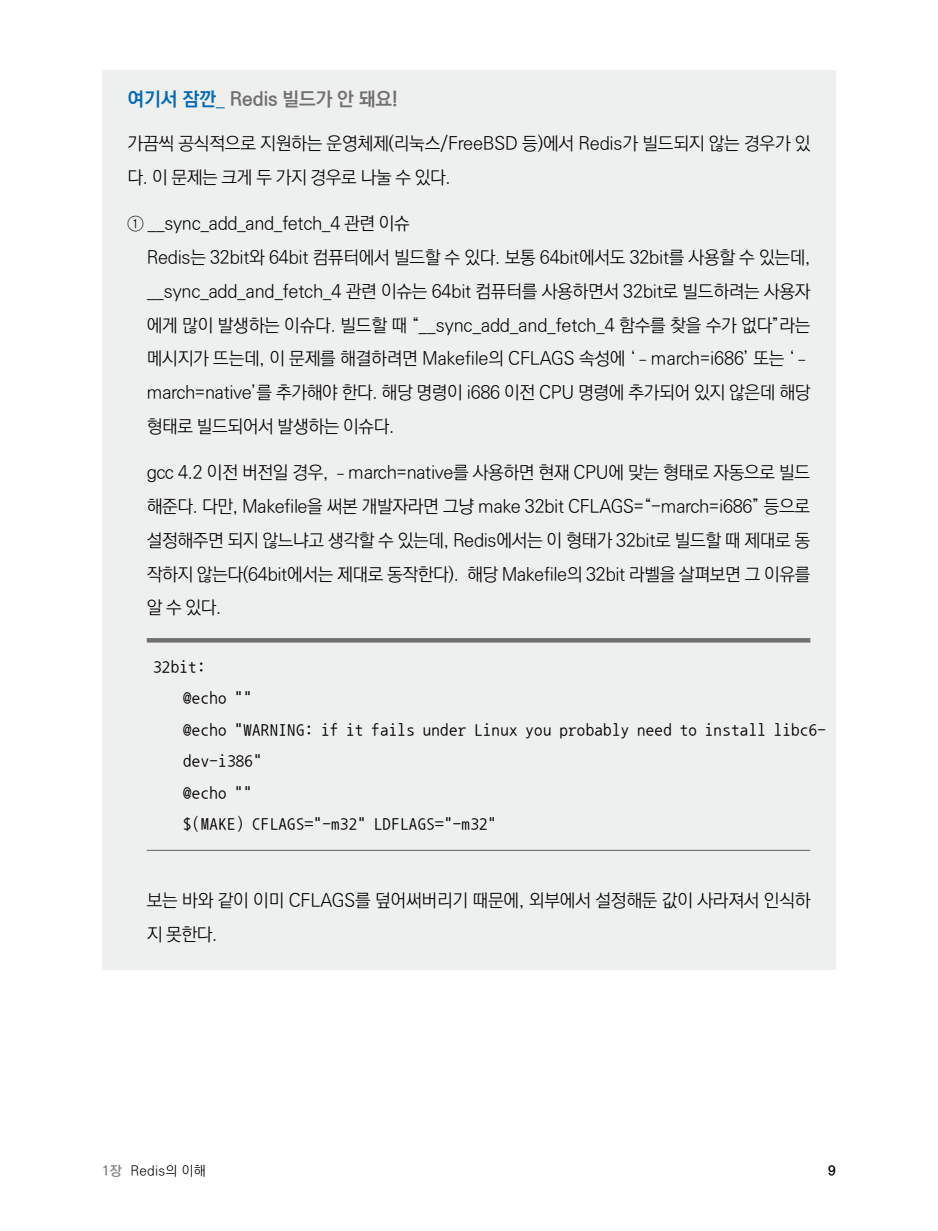
<style>
.page{position:relative;width:938px;height:1231px;background:#fff}
.page>*{position:absolute;margin:0;border:0;box-sizing:border-box;transform-origin:0 0}
.t1{font:19.12px "Ko Pub Dotum PB";color:#717070}
.t2{font:18px/33.8px "Ko Pub Dotum PL";letter-spacing:-.015em;color:#000}
.t3{font:16.88px/31.5px "Nanum Gothic Coding";letter-spacing:.02em;color:#000}
.t4{font:13.5px "Ko Pub Dotum PL";letter-spacing:.02em;color:#000}
.t5{font:13.5px "Ko Pub Dotum PB";color:#000}
.s1{color:#0068b6}
.s2{font-family:"Ko Pub Dotum PL";color:#0068b6}
.s3{font-family:"Ko Pub Dotum PB";color:#888889}
</style>
<div class="page">
<div style="left:102px;top:70px;width:734px;height:899px;background:#eeefef"></div>
<div style="left:147px;top:638px;width:663px;height:5px;background:#717070"></div>
<hr style="left:147px;top:850px;width:663px;height:1px;background:#717070">
<p class="t1" style="left:128px;top:89px;width:272px"><span class="s1">여기서 잠깐</span><span class="s2">_</span> Redis 빌드가 안 돼요!</p>
<p class="t2" style="left:128px;top:127px;width:684px">가끔씩 공식적으로 지원하는 운영체제(리눅스/FreeBSD 등)에서 Redis가 빌드되지 않는 경우가 있 다. 이 문제는 크게 두 가지 경우로 나눌 수 있다.</p>
<p class="t2" style="left:147px;top:208px;width:665px;text-indent:-19px">① __sync_add_and_fetch_4 관련 이슈<br>Redis는 32bit와 64bit 컴퓨터에서 빌드할 수 있다. 보통 64bit에서도 32bit를 사용할 수 있는데, __sync_add_and_fetch_4 관련 이슈는 64bit 컴퓨터를 사용하면서 32bit로 빌드하려는 사용자 에게 많이 발생하는 이슈다. 빌드할 때 “__sync_add_and_fetch_4 함수를 찾을 수가 없다”라는 메시지가 뜨는데, 이 문제를 해결하려면 Makefile의 CFLAGS 속성에 ‘–march=i686’ 또는 ‘– march=native’를 추가해야 한다. 해당 명령이 i686 이전 CPU 명령에 추가되어 있지 않은데 해당 형태로 빌드되어서 발생하는 이슈다.</p>
<p class="t2" style="left:147px;top:457px;width:665px;text-align:justify">gcc 4.2 이전 버전일 경우, –march=native를 사용하면 현재 CPU에 맞는 형태로 자동으로 빌드 해준다. 다만, Makefile을 써본 개발자라면 그냥 make 32bit CFLAGS=“-march=i686” 등으로 설정해주면 되지 않느냐고 생각할 수 있는데, Redis에서는 이 형태가 32bit로 빌드할 때 제대로 동 작하지 않는다(64bit에서는 제대로 동작한다). 해당 Makefile의 32bit 라벨을 살펴보면 그 이유를 알 수 있다.</p>
<p class="t3" style="left:183px;top:651px;width:644px;text-indent:-30px">32bit:<br>@echo ""<br>@echo "WARNING: if it fails under Linux you probably need to install libc6- dev-i386"<br>@echo ""<br>$(MAKE) CFLAGS="-m32" LDFLAGS="-m32"</p>
<p class="t2" style="left:147px;top:885px;width:665px">보는 바와 같이 이미 CFLAGS를 덮어써버리기 때문에, 외부에서 설정해둔 값이 사라져서 인식하 지 못한다.</p>
<p class="t4" style="left:102px;top:1164px;width:105px"><span class="s3">1장</span> Redis의 이해</p>
<p class="t5" style="left:828px;top:1164px;width:9px">9</p>
</div>
